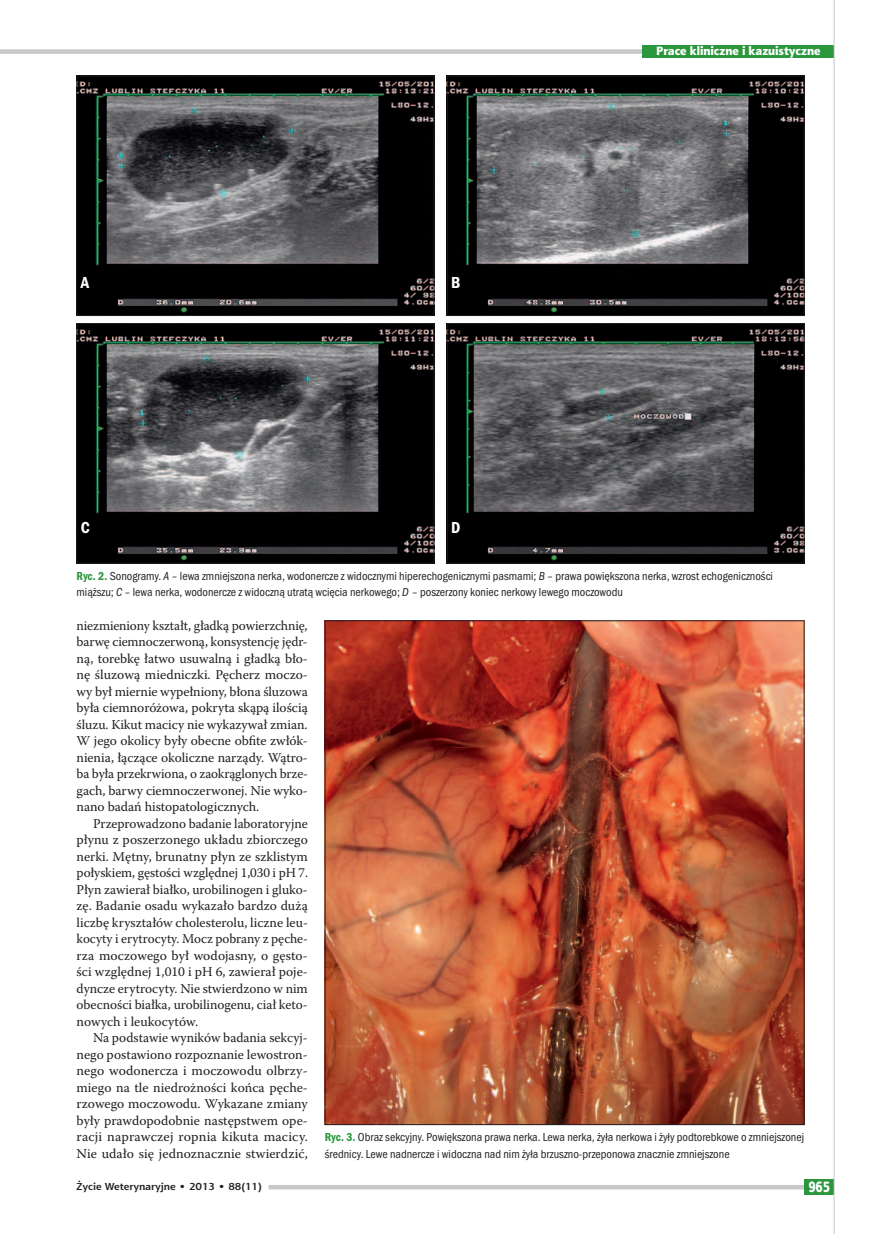
<style>
.page{position:relative;width:881px;height:1234px;background:#fff}
.page>*{position:absolute;margin:0;border:0;box-sizing:border-box;transform-origin:0 0}
.t1{font:16.5px "Franklin Got Itc TOT Dem Con";color:#fff}
.t2{font:15px "Aerton Cnd EFN Black";color:#fff}
.t3{font:13.5px/16.5px "Warnock Pro";color:#231f20;text-align:justify}
.t4{font:12px/16.5px "Franklin Got Itc TOT Boo Con";color:#231f20}
.t5{font:12px "Aerton EFN Black";color:#fff}
.t6{font:700 10.2px "Aerton EFN";color:#231f20;scale:1.11 1}
.s1{font-family:"Franklin Got Itc TOT Dem Con";color:#2a973d}
.s2{font-family:"Franklin Gothic CEEF";font-style:italic;font-stretch:condensed}
</style>
<div class="page">
<img style="left:327px;top:622px;width:475px;height:500px">
<img style="left:79px;top:78px;width:353px;height:236px">
<div style="left:77px;top:76px;width:357px;height:240px;border:1px solid #231f20"></div>
<img style="left:79px;top:325px;width:353px;height:236px">
<div style="left:77px;top:323px;width:357px;height:240px;border:1px solid #231f20"></div>
<img style="left:448px;top:78px;width:354px;height:236px">
<div style="left:446px;top:76px;width:358px;height:240px;border:1px solid #231f20"></div>
<img style="left:448px;top:325px;width:354px;height:236px">
<div style="left:446px;top:323px;width:358px;height:240px;border:1px solid #231f20"></div>
<div style="left:0;top:49px;width:833px;height:5px;background:#c7c8ca"></div>
<div style="left:642px;top:45px;width:191px;height:13px;background:#2a973d"></div>
<div style="left:268px;top:1184px;width:565px;height:5px;background:#c7c8ca"></div>
<div style="left:804px;top:1178px;width:29px;height:15px;background:#2a973d"></div>
<hr style="left:833px;top:0;width:1px;height:1233px;background:#c7c8ca">
<p class="t1" style="left:81px;top:272px;width:10px">A</p>
<p class="t1" style="left:81px;top:517px;width:10px">C</p>
<p class="t1" style="left:451px;top:272px;width:11px">B</p>
<p class="t1" style="left:451px;top:517px;width:11px">D</p>
<p class="t5" style="left:656px;top:43px;width:166px">Prace kliniczne i kazuistyczne</p>
<p class="t4" style="left:77px;top:567px;width:697px"><span class="s1">Ryc. 2.</span> Sonogramy. <span class="s2">A</span> – lewa zmniejszona nerka, wodonercze z widocznymi hiperechogenicznymi pasmami; <span class="s2">B</span> – prawa powiększona nerka, wzrost echogeniczności miąższu; <span class="s2">C</span> – lewa nerka, wodonercze z widoczną utratą wcięcia nerkowego; <span class="s2">D</span> – poszerzony koniec nerkowy lewego moczowodu</p>
<p class="t3" style="left:77px;top:616px;width:233px">niezmieniony kształt, gładką powierzchnię, barwę ciemnoczerwoną, konsystencję jędr&shy;ną, torebkę łatwo usuwalną i gładką bło&shy;nę śluzową miedniczki. Pęcherz moczo&shy;wy był miernie wypełniony, błona śluzowa była ciemnoróżowa, pokryta skąpą ilością śluzu. Kikut macicy nie wykazywał zmian.<br>W jego okolicy były obecne obfite zwłók&shy;nienia, łączące okoliczne narządy. Wątro&shy;ba była przekrwiona, o zaokrąglonych brze&shy;gach, barwy ciemnoczerwonej. Nie wyko&shy;nano badań histopatologicznych.</p>
<p class="t3" style="left:77px;top:814px;width:233px;text-indent:16px">Przeprowadzono badanie laboratoryjne płynu z poszerzonego układu zbiorczego nerki. Mętny, brunatny płyn ze szklistym połyskiem, gęstości względnej 1,030 i pH 7.<br>Płyn zawierał białko, urobilinogen i gluko&shy;zę. Badanie osadu wykazało bardzo dużą liczbę kryształów cholesterolu, liczne leu&shy;kocyty i erytrocyty. Mocz pobrany z pęche&shy;rza moczowego był wodojasny, o gęsto&shy;ści względnej 1,010 i pH 6, zawierał poje&shy;dyncze erytrocyty. Nie stwierdzono w nim obecności białka, urobilinogenu, ciał keto&shy;nowych i leukocytów.</p>
<p class="t3" style="left:77px;top:1029px;width:233px;text-indent:16px">Na podstawie wyników badania sekcyj&shy;nego postawiono rozpoznanie lewostron&shy;nego wodonercza i moczowodu olbrzy&shy;miego na tle niedrożności końca pęche&shy;rzowego moczowodu. Wykazane zmiany były prawdopodobnie następstwem ope&shy;racji naprawczej ropnia kikuta macicy.<br>Nie udało się jednoznacznie stwierdzić,</p>
<p class="t4" style="left:325px;top:1128px;width:480px"><span class="s1">Ryc. 3.</span> Obraz sekcyjny. Powiększona prawa nerka. Lewa nerka, żyła nerkowa i żyły podtorebkowe o zmniejszonej średnicy. Lewe nadnercze i widoczna nad nim żyła brzuszno-przeponowa znacznie zmniejszone</p>
<p class="t6" style="left:77px;top:1180px;width:168px">Życie Weterynaryjne • 2013 • 88(11)</p>
<p class="t2" style="left:808px;top:1177px;width:23px">965</p>
</div>
